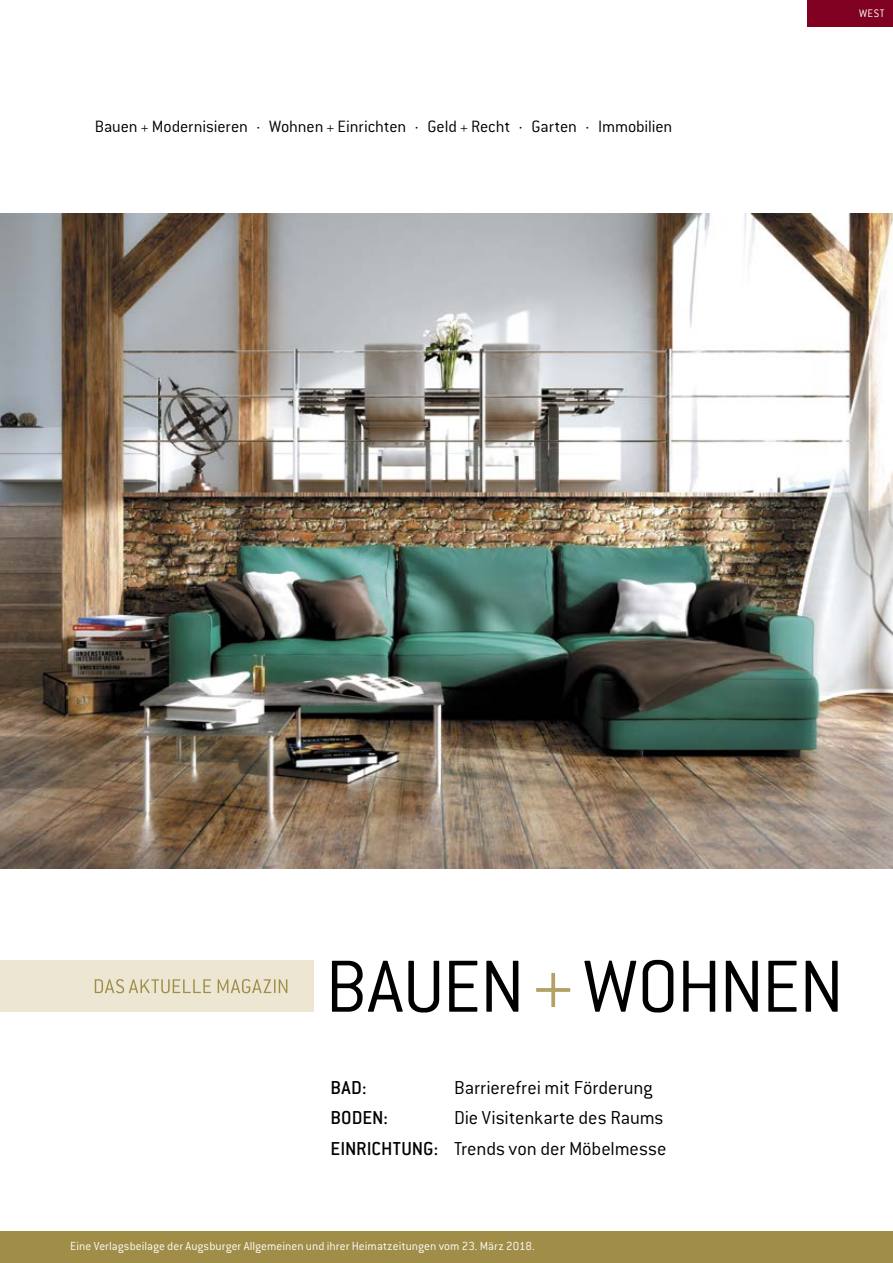
<style>
.page{position:relative;width:893px;height:1263px;background:#fff}
.page>*{position:absolute;margin:0;border:0;box-sizing:border-box;transform-origin:0 0}
.t1{font:300 81px "Conduit ITC Pro";letter-spacing:-.02em;color:#000}
.t2{font:300 20.55px/30.9px "Conduit ITC Pro";letter-spacing:-.005em;color:#000;text-align:right}
.t3{font:500 20.55px "Conduit ITC Pro";color:#000}
.t4{font:300 18px "Conduit ITC Pro";letter-spacing:-.005em;color:#000}
.t5{font:300 12.9px "Conduit ITC Pro";color:#fff}
.t6{font:300 12px "Conduit ITC Pro";color:#fff}
.s1{font-size:15.45px}
.s2{color:#b2a265}
.s3{font-weight:500}
</style>
<div class="page">
<div style="left:808px;top:0;width:85px;height:26px;background:#7f0020"></div>
<img style="left:0;top:213px;width:893px;height:655px">
<div style="left:0;top:1231px;width:893px;height:32px;background:#a08d47"></div>
<div style="left:0;top:961px;width:313px;height:51px;background:#ece6d3"></div>
<svg style="left:95px;top:979px;width:192px;height:14px"></svg>
<p class="t4" style="left:95px;top:117px;width:579px">Bauen <span class="s1">+</span> Modernisieren · Wohnen <span class="s1">+</span> Einrichten · Geld <span class="s1">+</span> Recht · Garten · Immobilien</p>
<p class="t6" style="left:859px;top:7px;width:27px">WEST</p>
<h1 class="t1" style="left:325px;top:942px;width:520px">BAUEN <span class="s2">+</span> WOHNEN</h1>
<p class="t3" style="left:331px;top:1076px;width:37px">BAD:</p>
<p class="t2" style="left:454px;top:1072px;width:200px">Barrierefrei mit Förderung</p>
<p class="t3" style="left:331px;top:1106px;width:59px">BODEN:</p>
<p class="t2" style="left:331px;top:1103px;width:338px">Die Visitenkarte des Raums<br><span class="s3">EINRICHTUNG:</span> Trends von der Möbelmesse</p>
<p class="t5" style="left:70px;top:1239px;width:466px">Eine Verlagsbeilage der Augsburger Allgemeinen und ihrer Heimatzeitungen vom 23. März 2018.</p>
</div>
